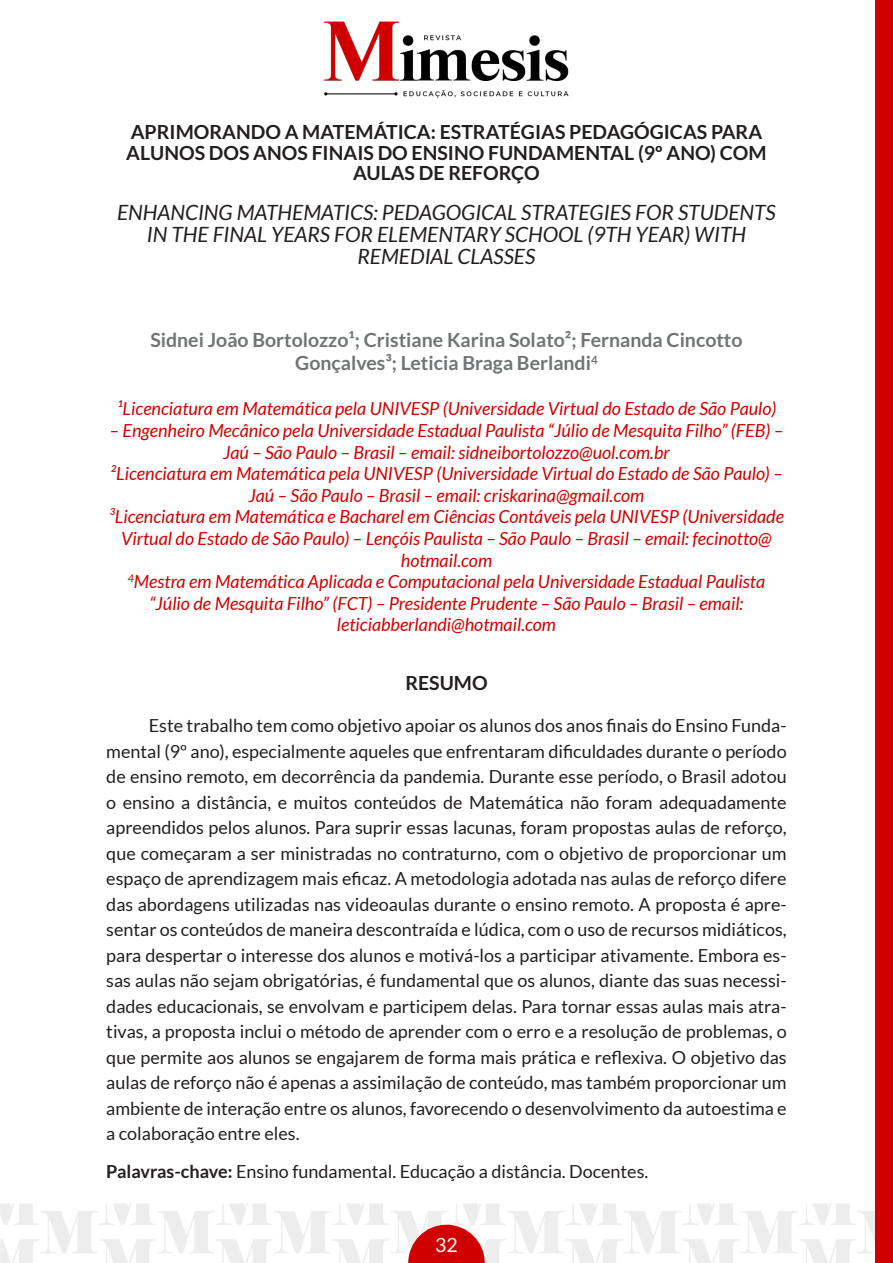
<style>
.page{position:relative;width:893px;height:1263px;background:#fff}
.page>*{position:absolute;margin:0;border:0;box-sizing:border-box;transform-origin:0 0}
.SUBTÍTULO{font:italic 21px/22.2px "Lato";color:#231f20;text-align:center}
.TÍTULO{font:700 19.5px/20.7px "Lato";color:#231f20;text-align:center}
.TÍTULO_NOME{font:700 19.5px/23.4px "Lato";color:#707475;text-align:center}
.t1{font:19.5px "Lato";color:#fff}
.CORPO_DO_TEXTO{font:18px/25.5px "Lato";color:#231f20;text-align:justify}
.SUBTÍTULO_NOME{font:italic 18px/21.6px "Lato";color:#d10000;text-align:center}
.s1{font-weight:700}
</style>
<div class="page">
<img style="left:0;top:1203px;width:876px;height:60px">
<svg style="left:408px;top:1225px;width:77px;height:38px;background:#d93535"></svg>
<div style="left:876px;top:0;width:17px;height:1263px;background:#d10000"></div>
<img style="left:324px;top:21px;width:245px;height:77px">
<p class="TÍTULO" style="left:126px;top:121px;width:642px">APRIMORANDO A MATEMÁTICA: ESTRATÉGIAS PEDAGÓGICAS PARA<br>ALUNOS DOS ANOS FINAIS DO ENSINO FUNDAMENTAL (9º ANO) COM<br>AULAS DE REFORÇO</p>
<p class="SUBTÍTULO" style="left:117px;top:201px;width:660px">ENHANCING MATHEMATICS: PEDAGOGICAL STRATEGIES FOR STUDENTS<br>IN THE FINAL YEARS FOR ELEMENTARY SCHOOL (9TH YEAR) WITH<br>REMEDIAL CLASSES</p>
<p class="TÍTULO_NOME" style="left:150px;top:328px;width:594px">Sidnei João Bortolozzo¹; Cristiane Karina Solato²; Fernanda Cincotto<br>Gonçalves³; Leticia Braga Berlandi<sup>4</sup></p>
<p class="SUBTÍTULO_NOME" style="left:117px;top:398px;width:661px">¹Licenciatura em Matemática pela UNIVESP (Universidade Virtual do Estado de São Paulo)</p>
<p class="SUBTÍTULO_NOME" style="left:110px;top:420px;width:675px">– Engenheiro Mecânico pela Universidade Estadual Paulista “Júlio de Mesquita Filho” (FEB) –<br>Jaú – São Paulo – Brasil – email: sidneibortolozzo@uol.com.br</p>
<p class="SUBTÍTULO_NOME" style="left:110px;top:463px;width:674px">²Licenciatura em Matemática pela UNIVESP (Universidade Virtual do Estado de São Paulo) –<br>Jaú – São Paulo – Brasil – email: criskarina@gmail.com</p>
<p class="SUBTÍTULO_NOME" style="left:109px;top:506px;width:676px">³Licenciatura em Matemática e Bacharel em Ciências Contáveis pela UNIVESP (Universidade<br>Virtual do Estado de São Paulo) – Lençóis Paulista – São Paulo – Brasil – email: fecinotto@ hotmail.com</p>
<p class="SUBTÍTULO_NOME" style="left:128px;top:571px;width:639px"><sup>4</sup>Mestra em Matemática Aplicada e Computacional pela Universidade Estadual Paulista “Júlio de Mesquita Filho” (FCT) – Presidente Prudente – São Paulo – Brasil – email: leticiabberlandi@hotmail.com</p>
<p class="TÍTULO" style="left:405px;top:672px;width:84px">RESUMO</p>
<p class="CORPO_DO_TEXTO" style="left:106px;top:713px;width:682px;text-indent:43px">Este trabalho tem como objetivo apoiar os alunos dos anos finais do Ensino Funda&shy;mental (9º ano), especialmente aqueles que enfrentaram dificuldades durante o período de ensino remoto, em decorrência da pandemia. Durante esse período, o Brasil adotou o ensino a distância, e muitos conteúdos de Matemática não foram adequadamente apreendidos pelos alunos. Para suprir essas lacunas, foram propostas aulas de reforço, que começaram a ser ministradas no contraturno, com o objetivo de proporcionar um espaço de aprendizagem mais eficaz. A metodologia adotada nas aulas de reforço difere das abordagens utilizadas nas videoaulas durante o ensino remoto. A proposta é apre&shy;sentar os conteúdos de maneira descontraída e lúdica, com o uso de recursos midiáticos, para despertar o interesse dos alunos e motivá-los a participar ativamente. Embora es&shy;sas aulas não sejam obrigatórias, é fundamental que os alunos, diante das suas necessi&shy;dades educacionais, se envolvam e participem delas. Para tornar essas aulas mais atra&shy;tivas, a proposta inclui o método de aprender com o erro e a resolução de problemas, o que permite aos alunos se engajarem de forma mais prática e reflexiva. O objetivo das aulas de reforço não é apenas a assimilação de conteúdo, mas também proporcionar um ambiente de interação entre os alunos, favorecendo o desenvolvimento da autoestima e a colaboração entre eles.</p>
<p class="CORPO_DO_TEXTO" style="left:106px;top:1158px;width:543px"><span class="s1">Palavras-chave:</span> Ensino fundamental. Educação a distância. Docentes.</p>
<p class="t1" style="left:435px;top:1234px;width:24px">32</p>
</div>
